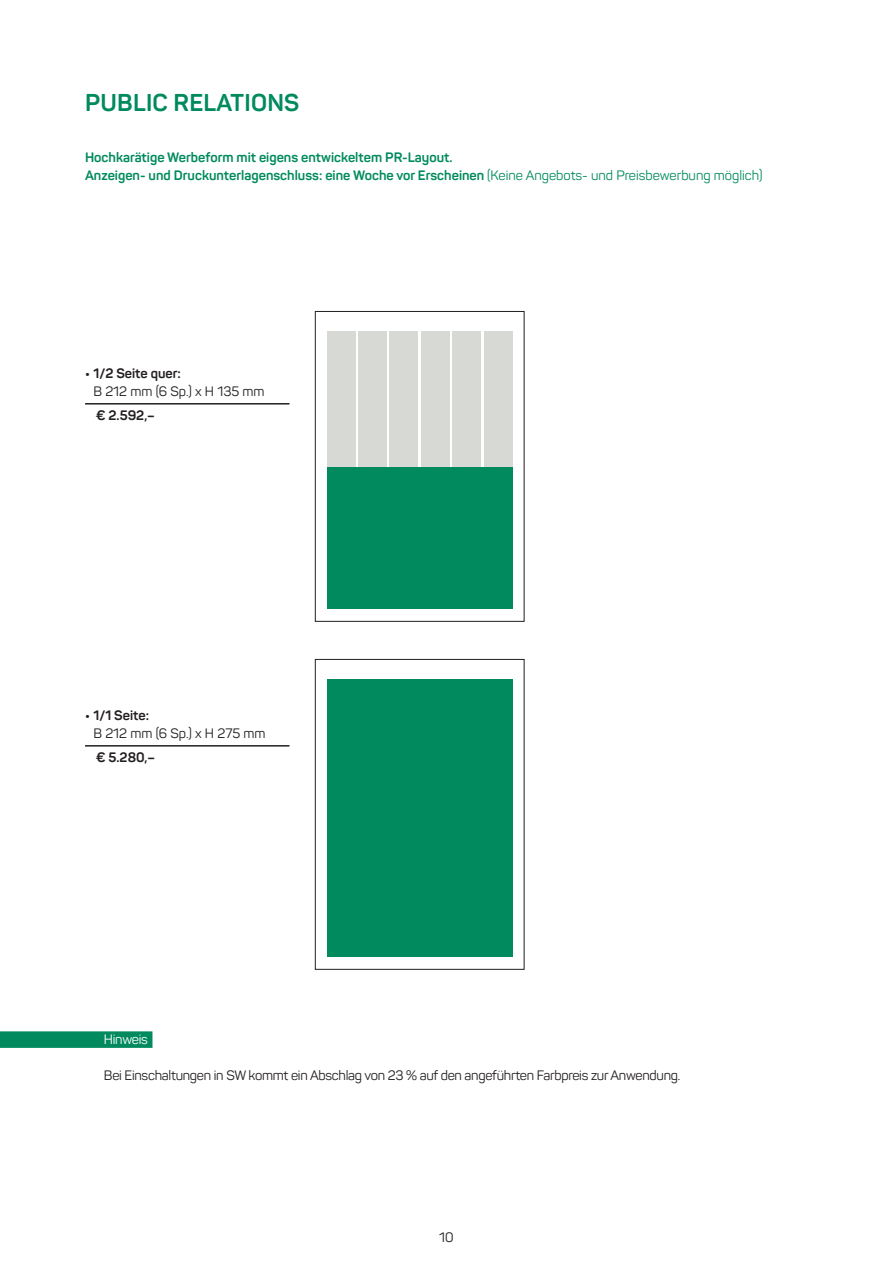
<style>
.page{position:relative;width:893px;height:1263px;background:#fff}
.page>*{position:absolute;margin:0;border:0;box-sizing:border-box;transform-origin:0 0}
.t1{font:700 24px "Panton";letter-spacing:.01em;color:#008a5e}
.t2{font:700 13.5px/18px "Panton";color:#008a5e}
.t3{font:13.5px "Panton";letter-spacing:-.02em;color:#231f20}
.t4{font:700 13.5px "Panton";color:#231f20}
.t5{font:13.5px "Panton";color:#231f20}
.t6{font:13.5px "Panton";letter-spacing:-.02em;color:#fff}
.s1{font-weight:400}
</style>
<div class="page">
<hr style="left:85px;top:403px;width:204px;height:1px;background:#231f20">
<hr style="left:85px;top:745px;width:204px;height:1px;background:#231f20">
<div style="left:315px;top:311px;width:209px;height:311px;border:1px solid #231f20"></div>
<div style="left:358px;top:331px;width:29px;height:277px;background:#d7dad4"></div>
<div style="left:389px;top:331px;width:29px;height:277px;background:#d7dad4"></div>
<div style="left:421px;top:331px;width:29px;height:277px;background:#d7dad4"></div>
<div style="left:452px;top:331px;width:29px;height:277px;background:#d7dad4"></div>
<div style="left:484px;top:331px;width:28px;height:277px;background:#d7dad4"></div>
<div style="left:327px;top:331px;width:28px;height:277px;background:#d7dad4"></div>
<div style="left:327px;top:467px;width:185px;height:141px;background:#008a5e"></div>
<div style="left:315px;top:659px;width:209px;height:311px;border:1px solid #231f20"></div>
<div style="left:327px;top:679px;width:185px;height:277px;background:#008a5e"></div>
<div style="left:0;top:1031px;width:152px;height:17px;background:#008a5e"></div>
<h1 class="t1" style="left:85px;top:87px;width:216px">PUBLIC RELATIONS</h1>
<p class="t2" style="left:85px;top:148px;width:679px">Hochkarätige Werbeform mit eigens entwickeltem PR-Layout.<br>Anzeigen- und Druckunterlagenschluss: eine Woche vor Erscheinen <span class="s1">(Keine Angebots- und Preisbewerbung möglich)</span></p>
<p class="t4" style="left:85px;top:365px;width:97px">• 1/2 Seite quer:</p>
<p class="t5" style="left:93px;top:383px;width:173px">B 212 mm (6 Sp.) x H 135 mm</p>
<p class="t4" style="left:96px;top:407px;width:61px">€ 2.592,–</p>
<p class="t4" style="left:85px;top:707px;width:65px">• 1/1 Seite:</p>
<p class="t5" style="left:93px;top:725px;width:173px">B 212 mm (6 Sp.) x H 275 mm</p>
<p class="t4" style="left:96px;top:749px;width:61px">€ 5.280,–</p>
<p class="t6" style="left:104px;top:1031px;width:45px">Hinweis</p>
<p class="t3" style="left:104px;top:1067px;width:578px">Bei Einschaltungen in SW kommt ein Abschlag von 23 % auf den angeführten Farbpreis zur Anwendung.</p>
<p class="t3" style="left:439px;top:1229px;width:16px">10</p>
</div>
